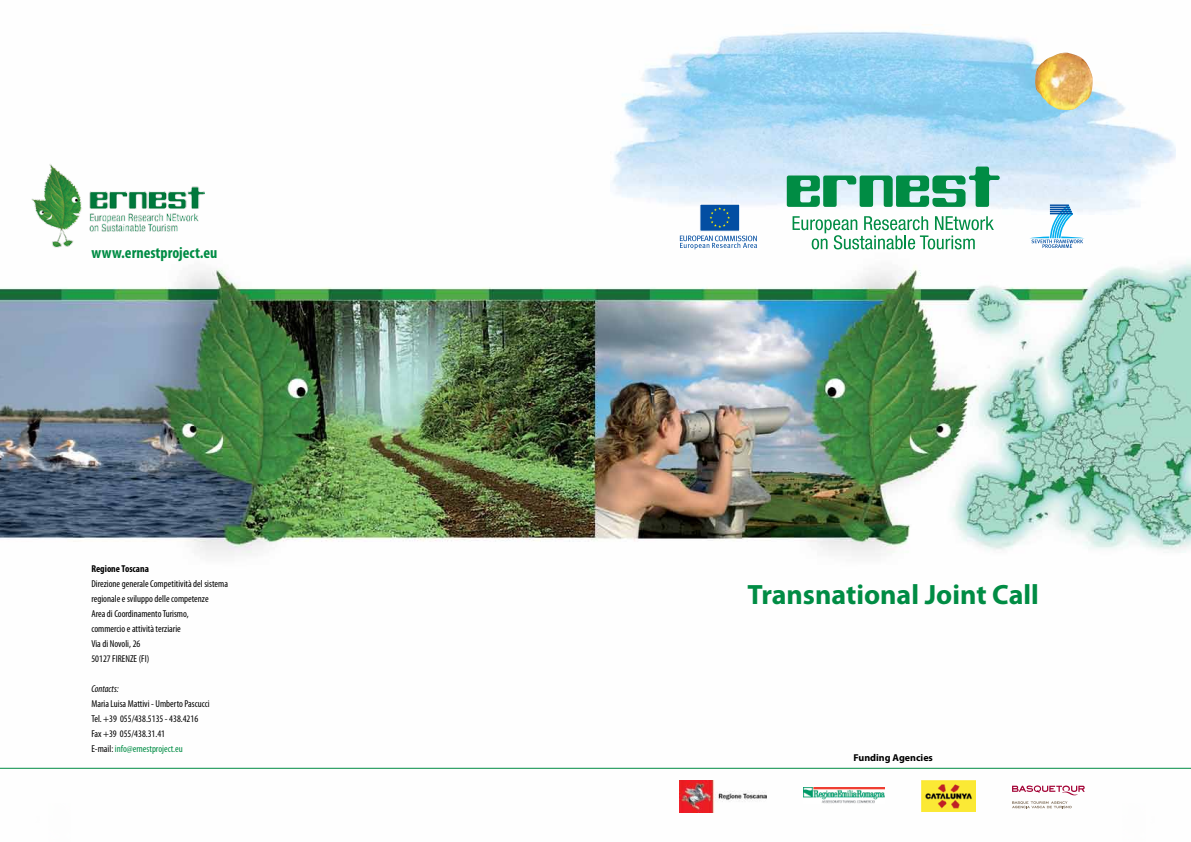
<style>
.page{position:relative;width:1191px;height:842px;background:#fff}
.page>*{position:absolute;margin:0;border:0;box-sizing:border-box;transform-origin:0 0}
.t1{font:700 28px "Myriad Pro";color:#008c44}
.t2{font:700 condensed 16px "Myriad Pro";color:#008c44}
.t3{font:condensed 10px/15px "Myriad Pro";color:#000}
.t4{font:700 10px "Myriad Pro";color:#000}
.t5{font:700 condensed 10px "Myriad Pro";color:#000}
.t6{font:italic condensed 10px "Myriad Pro";color:#000}
.s1{color:#008c44}
</style>
<div class="page">
<img style="left:0;top:147px;width:1191px;height:666px">
<img style="left:611px;top:30px;width:564px;height:185px">
<img style="left:1034px;top:53px;width:58px;height:57px">
<svg style="left:792px;top:216px;width:202px;height:33px"></svg>
<svg style="left:786px;top:167px;width:213px;height:40px"></svg>
<svg style="left:1029px;top:204px;width:55px;height:44px"></svg>
<div style="left:699px;top:204px;width:41px;height:27px;background:#034ea2;border:1px solid #fff"></div>
<svg style="left:709px;top:207px;width:21px;height:21px"></svg>
<svg style="left:680px;top:235px;width:77px;height:14px"></svg>
<img style="left:803px;top:788px;width:82px;height:16px">
<img style="left:922px;top:780px;width:53px;height:32px">
<img style="left:680px;top:780px;width:86px;height:32px">
<hr style="left:0;top:768px;width:1191px;height:1px;background:#008c44">
<img style="left:32px;top:163px;width:173px;height:87px">
<svg style="left:1012px;top:785px;width:72px;height:10px"></svg>
<svg style="left:1012px;top:801px;width:59px;height:7px"></svg>
<h2 class="t2" style="left:91px;top:242px;width:128px">www.ernestproject.eu</h2>
<p class="t5" style="left:91px;top:562px;width:59px">Regione Toscana</p>
<p class="t3" style="left:91px;top:576px;width:138px">Direzione generale Competitività del sistema regionale e sviluppo delle competenze<br>Area di Coordinamento Turismo,<br>commercio e attività terziarie<br>Via di Novoli, 26<br>50127 FIRENZE (FI)</p>
<p class="t6" style="left:91px;top:682px;width:29px">Contacts:</p>
<p class="t3" style="left:91px;top:696px;width:120px">Maria Luisa Mattivi - Umberto Pascucci<br>Tel. +39 055/438.5135 - 438.4216<br>Fax +39 055/438.31.41<br>E-mail: <span class="s1">info@ernestproject.eu</span></p>
<h1 class="t1" style="left:747px;top:576px;width:293px">Transnational Joint Call</h1>
<p class="t4" style="left:853px;top:751px;width:81px">Funding Agencies</p>
</div>
